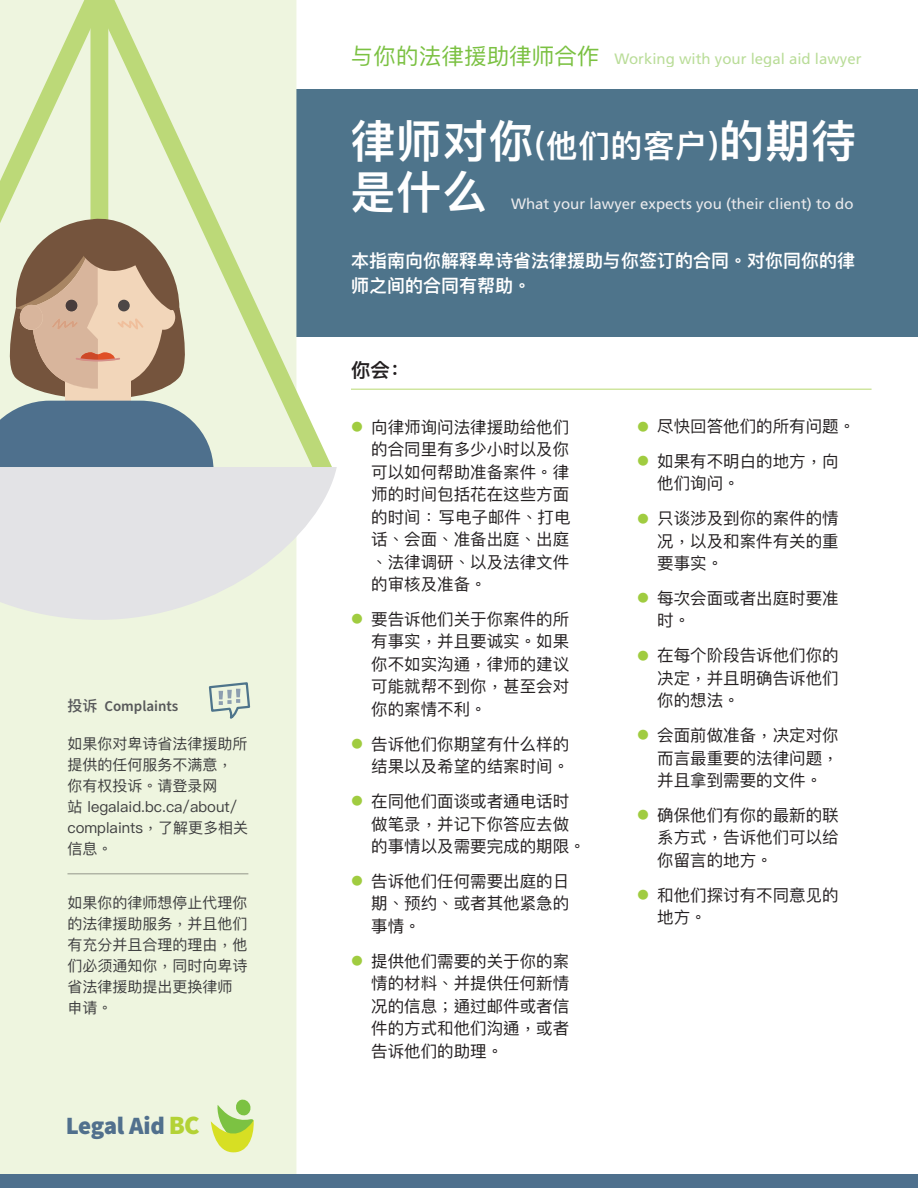
<style>
.page{position:relative;width:918px;height:1188px;background:#fff}
.page>*{position:absolute;margin:0;border:0;box-sizing:border-box;transform-origin:0 0}
.H1-SC{font:600 45px/51px "Ping Fang SC";letter-spacing:.025em;color:#fff}
.t1{font:900 24.9px "Source Sans Pro";letter-spacing:-.015em;color:#51708d}
.H3-SC{font:600 19.5px "Ping Fang SC";color:#231f20}
.Basic-SC{font:600 18px/25.5px "Ping Fang SC";color:#fff}
.t2{font:16.5px/22.5px "Ping Fang TC";color:#231f20;text-align:justify}
.Body-SC{font:15px/21px "Ping Fang SC";color:#3e3e3f}
.H2-Eng{font:15px "Frutiger LT Std";color:#eaeaec}
.H2-SC{font:15px "Frutiger LT Std";color:#9cce6d}
.H4-Eng{font:600 15px "Source Sans Pro";color:#57585a}
.H4-SC{font:500 15px "Ping Fang SC";color:#57585a}
.s1{font-size:26.4px;color:#b3d235}
.s2{font-family:"Ping Fang SC";font-size:22.5px;color:#7bc142}
.s3{font-size:31.5px}
.s4{font-family:"ST Heiti TC";font-weight:300;font-size:12px;color:#a0cc40}
</style>
<div class="page">
<div style="left:270px;top:90px;width:648px;height:247px;background:#4e748b"></div>
<div style="left:0;top:620px;width:297px;height:554px;background:#eef5df"></div>
<div style="left:0;top:1174px;width:918px;height:14px;background:#4e708d"></div>
<svg style="left:214px;top:0;width:121px;height:467px;fill:#eef5df"></svg>
<svg style="left:0;top:0;width:214px;height:467px;background:#c3c6ac"></svg>
<svg style="left:0;top:467px;width:337px;height:153px;background:#e6e7e7"></svg>
<hr style="left:68px;top:873px;width:180px;height:1px;background:#231f20">
<svg style="left:208px;top:681px;width:43px;height:41px;background:#cad7cc"></svg>
<hr style="left:351px;top:388px;width:521px;height:2px;background:#a0cc40">
<svg style="left:211px;top:1099px;width:43px;height:55px;background:#c8e07c"></svg>
<p class="H4-SC" style="left:68px;top:697px;width:31px">投诉</p>
<p class="H4-Eng" style="left:104px;top:696px;width:75px">Complaints</p>
<p class="Body-SC" style="left:68px;top:733px;width:182px">如果你对卑诗省法律援助所提供的任何服务不满意，你有权投诉。请登录网<br>站 legalaid.bc.ca/about/ complaints，了解更多相关信息。</p>
<p class="Body-SC" style="left:68px;top:892px;width:181px">如果你的律师想停止代理你的法律援助服务，并且他们有充分并且合理的理由，他们必须通知你，同时向卑诗省法律援助提出更换律师申请。</p>
<p class="t1" style="left:66px;top:1110px;width:135px">Legal Aid <span class="s1">BC</span></p>
<p class="H2-SC" style="left:351px;top:50px;width:512px"><span class="s2">与你的法律援助律师合作</span> Working with your legal aid lawyer</p>
<p class="H1-SC" style="left:351px;top:115px;width:507px">律师对你<span class="s3">(他们的客户)</span>的期待是什么</p>
<p class="H2-Eng" style="left:511px;top:195px;width:344px">What your lawyer expects you (their client) to do</p>
<p class="Basic-SC" style="left:351px;top:248px;width:505px">本指南向你解释卑诗省法律援助与你签订的合同。对你同你的律师之间的合同有帮助。</p>
<p class="H3-SC" style="left:351px;top:358px;width:60px">你会：</p>
<p class="t2" style="left:371px;top:415px;width:201px;text-indent:-20px"><span class="s4">●</span> 向律师询问法律援助给他们的合同里有多少小时以及你可以如何帮助准备案件。律师的时间包括花在这些方面的时间：写电子邮件、打电话、会面、准备出庭、出庭、法律调研、以及法律文件的审核及准备。</p>
<p class="t2" style="left:371px;top:608px;width:199px;text-indent:-20px"><span class="s4">●</span> 要告诉他们关于你案件的所有事实，并且要诚实。如果你不如实沟通，律师的建议可能就帮不到你，甚至会对你的案情不利。</p>
<p class="t2" style="left:351px;top:732px;width:220px;text-align:right"><span class="s4">●</span> 告诉他们你期望有什么样的结果以及希望的结案时间。</p>
<p class="t2" style="left:371px;top:790px;width:216px;text-align:left;text-indent:-20px"><span class="s4">●</span> 在同他们面谈或者通电话时做笔录，并记下你答应去做的事情以及需要完成的期限。</p>
<p class="t2" style="left:371px;top:869px;width:199px;text-indent:-20px"><span class="s4">●</span> 告诉他们任何需要出庭的日期、预约、或者其他紧急的事情。</p>
<p class="t2" style="left:371px;top:949px;width:199px;text-indent:-20px"><span class="s4">●</span> 提供他们需要的关于你的案情的材料、并提供任何新情况的信息；通过邮件或者信件的方式和他们沟通，或者告诉他们的助理。</p>
<p class="t2" style="left:637px;top:415px;width:220px"><span class="s4">●</span> 尽快回答他们的所有问题。</p>
<p class="t2" style="left:657px;top:450px;width:183px;text-indent:-20px"><span class="s4">●</span> 如果有不明白的地方，向他们询问。</p>
<p class="t2" style="left:657px;top:507px;width:183px;text-indent:-20px"><span class="s4">●</span> 只谈涉及到你的案件的情况，以及和案件有关的重要事实。</p>
<p class="t2" style="left:657px;top:587px;width:183px;text-indent:-20px"><span class="s4">●</span> 每次会面或者出庭时要准时。</p>
<p class="t2" style="left:657px;top:644px;width:183px;text-indent:-20px"><span class="s4">●</span> 在每个阶段告诉他们你的决定，并且明确告诉他们你的想法。</p>
<p class="t2" style="left:657px;top:724px;width:183px;text-indent:-20px"><span class="s4">●</span> 会面前做准备，决定对你而言最重要的法律问题，并且拿到需要的文件。</p>
<p class="t2" style="left:657px;top:804px;width:183px;text-indent:-20px"><span class="s4">●</span> 确保他们有你的最新的联系方式，告诉他们可以给你留言的地方。</p>
<p class="t2" style="left:657px;top:883px;width:183px;text-indent:-20px"><span class="s4">●</span> 和他们探讨有不同意见的地方。</p>
</div>
